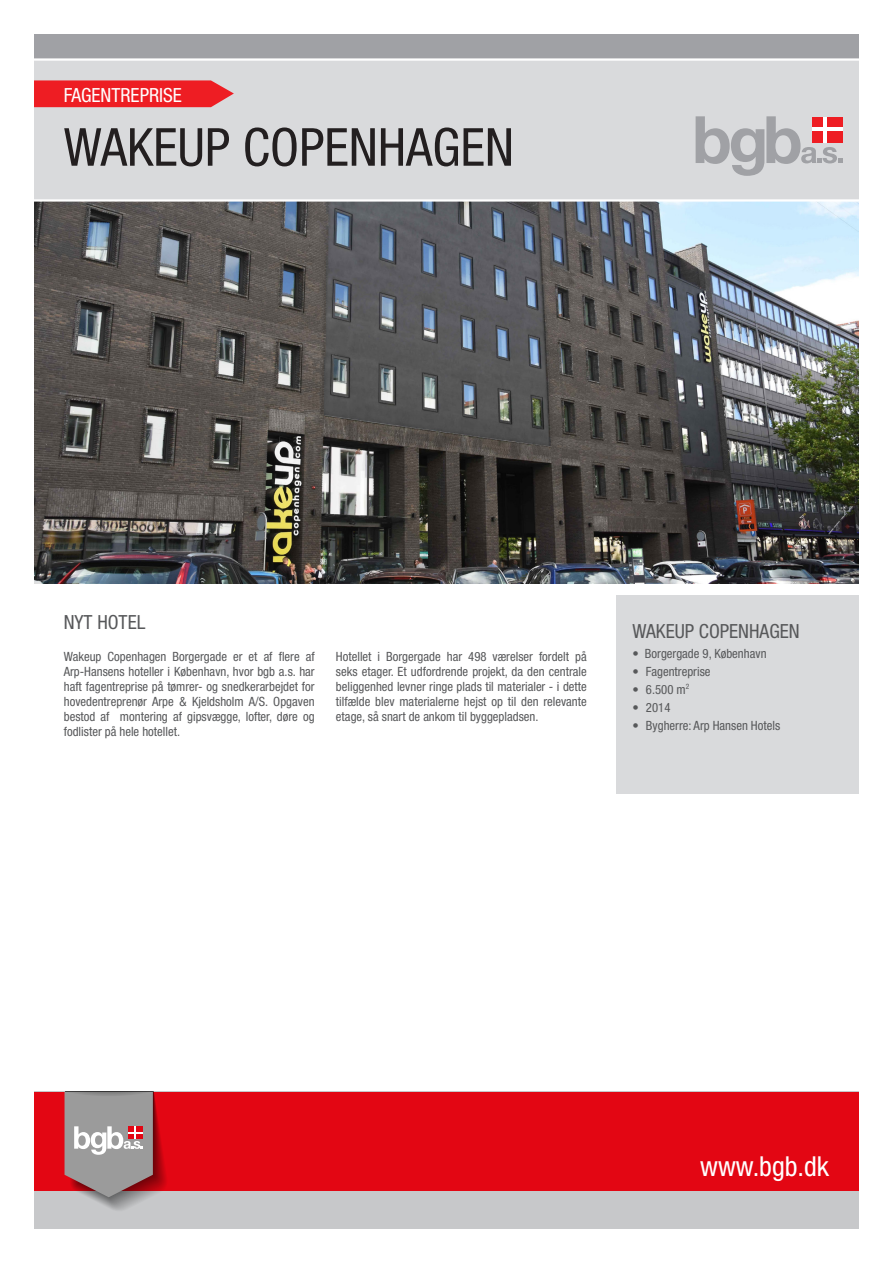
<style>
.page{position:relative;width:893px;height:1263px;background:#fff}
.page>*{position:absolute;margin:0;border:0;box-sizing:border-box;transform-origin:0 0}
.t1{font:condensed 52.5px "Helvetica Neue";color:#231f20}
.t2{font:condensed 27.6px "Helvetica Neue";color:#fff}
.t3{font:condensed 19.5px "Helvetica Neue";color:#57585a}
.t4{font:condensed 19.5px "Helvetica Neue";color:#fff}
.t5{font:condensed 12.75px/15px "Helvetica Neue";color:#57585a;text-align:justify}
</style>
<div class="page">
<img style="left:34px;top:202px;width:825px;height:381px">
<div style="left:34px;top:1092px;width:825px;height:137px;background:#c7c8ca"></div>
<div style="left:34px;top:1092px;width:825px;height:98px;background:#e30613"></div>
<svg style="left:42px;top:1092px;width:133px;height:118px"></svg>
<div style="left:34px;top:60px;width:825px;height:140px;background:#d9dadc"></div>
<svg style="left:34px;top:80px;width:200px;height:27px;background:#ec2a30"></svg>
<svg style="left:696px;top:116px;width:146px;height:60px"></svg>
<div style="left:812px;top:117px;width:30px;height:25px;background:#ee1d23"></div>
<hr style="left:823px;top:117px;width:3px;height:25px;background:#fff">
<hr style="left:812px;top:128px;width:30px;height:3px;background:#fff">
<div style="left:616px;top:595px;width:243px;height:199px;background:#d9dadc"></div>
<hr style="left:24px;top:199px;width:850px;height:3px;background:#fff">
<div style="left:34px;top:34px;width:825px;height:26px;background:#a0a1a5"></div>
<hr style="left:24px;top:58px;width:850px;height:3px;background:#fff">
<p class="t4" style="left:64px;top:84px;width:120px">FAGENTREPRISE</p>
<p class="t1" style="left:64px;top:117px;width:452px">WAKEUP COPENHAGEN</p>
<p class="t3" style="left:64px;top:611px;width:83px">NYT HOTEL</p>
<p class="t5" style="left:64px;top:649px;width:252px">Wakeup Copenhagen Borgergade er et af flere af Arp-Hansens hoteller i København, hvor bgb a.s. har haft fagentreprise på tømrer- og snedkerarbejdet for hovedentreprenør Arpe &amp; Kjeldsholm A/S. Opgaven bestod af montering af gipsvægge, lofter, døre og fodlister på hele hotellet.</p>
<p class="t5" style="left:336px;top:649px;width:252px">Hotellet i Borgergade har 498 værelser fordelt på seks etager. Et udfordrende projekt, da den centrale beliggenhed levner ringe plads til materialer - i dette tilfælde blev materialerne hejst op til den relevante etage, så snart de ankom til byggepladsen.</p>
<p class="t3" style="left:632px;top:620px;width:169px">WAKEUP COPENHAGEN</p>
<p class="t5" style="left:632px;top:645px;width:136px">• Borgergade 9, København</p>
<p class="t5" style="left:632px;top:663px;width:80px">• Fagentreprise</p>
<p class="t5" style="left:632px;top:681px;width:58px">• 6.500 m<sup>2</sup></p>
<p class="t5" style="left:632px;top:699px;width:39px">• 2014</p>
<p class="t5" style="left:632px;top:717px;width:149px">• Bygherre: Arp Hansen Hotels</p>
<p class="t2" style="left:700px;top:1150px;width:131px">www.bgb.dk</p>
</div>
